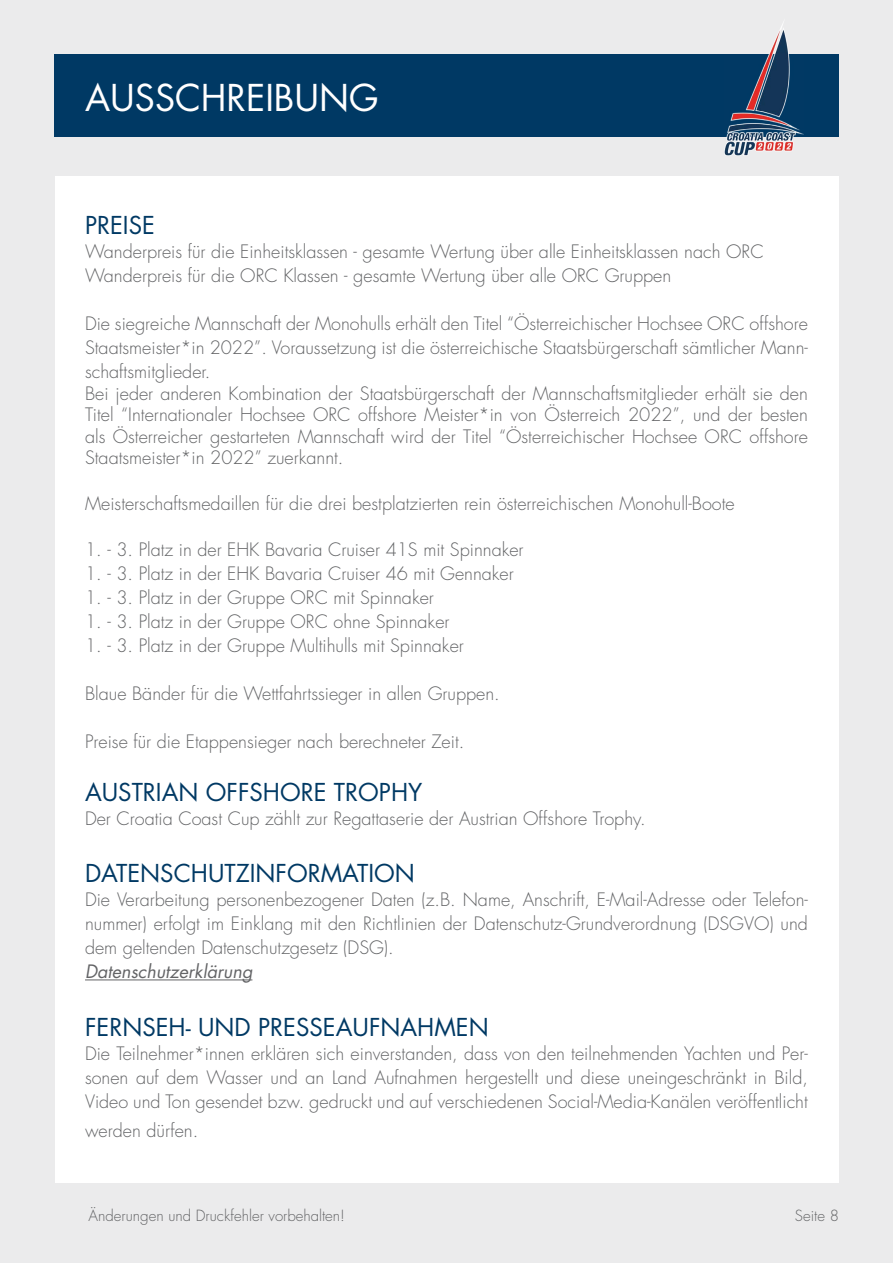
<style>
.page{position:relative;width:893px;height:1263px;background:#ebebec}
.page>*{position:absolute;margin:0;border:0;box-sizing:border-box;transform-origin:0 0}
.t1{font:36px "Futura Std";color:#fff}
.t2{font:24px "Futura Std";color:#003964}
.t3{font:300 18px/24px "Futura Std";color:#636466;text-align:justify}
.t4{font:italic 18px "Futura Std";color:#636466}
.t5{font:300 15px "Futura Std";color:#636466}
</style>
<div class="page">
<div style="left:54px;top:54px;width:785px;height:82px;background:#003964"></div>
<div style="left:55px;top:176px;width:784px;height:1007px;background:#fff"></div>
<hr style="left:85px;top:979px;width:167px;height:1px;background:#636466">
<img style="left:724px;top:24px;width:79px;height:131px">
<h1 class="t1" style="left:85px;top:75px;width:295px">AUSSCHREIBUNG</h1>
<h2 class="t2" style="left:85px;top:210px;width:71px">PREISE</h2>
<p class="t3" style="left:85px;top:240px;width:680px">Wanderpreis für die Einheitsklassen - gesamte Wertung über alle Einheitsklassen nach ORC<br>Wanderpreis für die ORC Klassen - gesamte Wertung über alle ORC Gruppen</p>
<p class="t3" style="left:85px;top:312px;width:724px">Die siegreiche Mannschaft der Monohulls erhält den Titel “Österreichischer Hochsee ORC offshore Staatsmeister*in 2022”. Voraussetzung ist die österreichische Staatsbürgerschaft sämtlicher Mann&shy;schaftsmitglieder.</p>
<p class="t3" style="left:85px;top:383px;width:724px;line-height:21.6px">Bei jeder anderen Kombination der Staatsbürgerschaft der Mannschaftsmitglieder erhält sie den Titel “Internationaler Hochsee ORC offshore Meister*in von Österreich 2022”, und der besten als Österreicher gestarteten Mannschaft wird der Titel “Österreichischer Hochsee ORC offshore Staatsmeister*in 2022” zuerkannt.</p>
<p class="t3" style="left:85px;top:492px;width:651px">Meisterschaftsmedaillen für die drei bestplatzierten rein österreichischen Monohull-Boote</p>
<p class="t3" style="left:85px;top:538px;width:440px">1. - 3. Platz in der EHK Bavaria Cruiser 41S mit Spinnaker</p>
<p class="t3" style="left:85px;top:562px;width:430px">1. - 3. Platz in der EHK Bavaria Cruiser 46 mit Gennaker</p>
<p class="t3" style="left:85px;top:586px;width:350px">1. - 3. Platz in der Gruppe ORC mit Spinnaker</p>
<p class="t3" style="left:85px;top:610px;width:366px">1. - 3. Platz in der Gruppe ORC ohne Spinnaker</p>
<p class="t3" style="left:85px;top:634px;width:380px">1. - 3. Platz in der Gruppe Multihulls mit Spinnaker</p>
<p class="t3" style="left:85px;top:682px;width:416px">Blaue Bänder für die Wettfahrtssieger in allen Gruppen.</p>
<p class="t3" style="left:85px;top:730px;width:381px">Preise für die Etappensieger nach berechneter Zeit.</p>
<h2 class="t2" style="left:85px;top:776px;width:339px">AUSTRIAN OFFSHORE TROPHY</h2>
<p class="t3" style="left:85px;top:806px;width:562px">Der Croatia Coast Cup zählt zur Regattaserie der Austrian Offshore Trophy.</p>
<h2 class="t2" style="left:85px;top:858px;width:331px">DATENSCHUTZINFORMATION</h2>
<p class="t3" style="left:85px;top:888px;width:724px">Die Verarbeitung personenbezogener Daten (z.B. Name, Anschrift, E-Mail-Adresse oder Telefon&shy;nummer) erfolgt im Einklang mit den Richtlinien der Datenschutz-Grundverordnung (DSGVO) und dem geltenden Datenschutzgesetz (DSG).</p>
<p class="t4" style="left:85px;top:960px;width:169px">Datenschutzerklärung</p>
<h2 class="t2" style="left:85px;top:1011px;width:405px">FERNSEH- UND PRESSEAUFNAHMEN</h2>
<p class="t3" style="left:85px;top:1042px;width:724px">Die Teilnehmer*innen erklären sich einverstanden, dass von den teilnehmenden Yachten und Per&shy;sonen auf dem Wasser und an Land Aufnahmen hergestellt und diese uneingeschränkt in Bild, Video und Ton gesendet bzw. gedruckt und auf verschiedenen Social-Media-Kanälen veröffentlicht</p>
<p class="t3" style="left:85px;top:1118px;width:115px">werden dürfen.</p>
<p class="t5" style="left:89px;top:1207px;width:258px">Änderungen und Druckfehler vorbehalten!</p>
<p class="t5" style="left:795px;top:1207px;width:46px">Seite 8</p>
</div>
